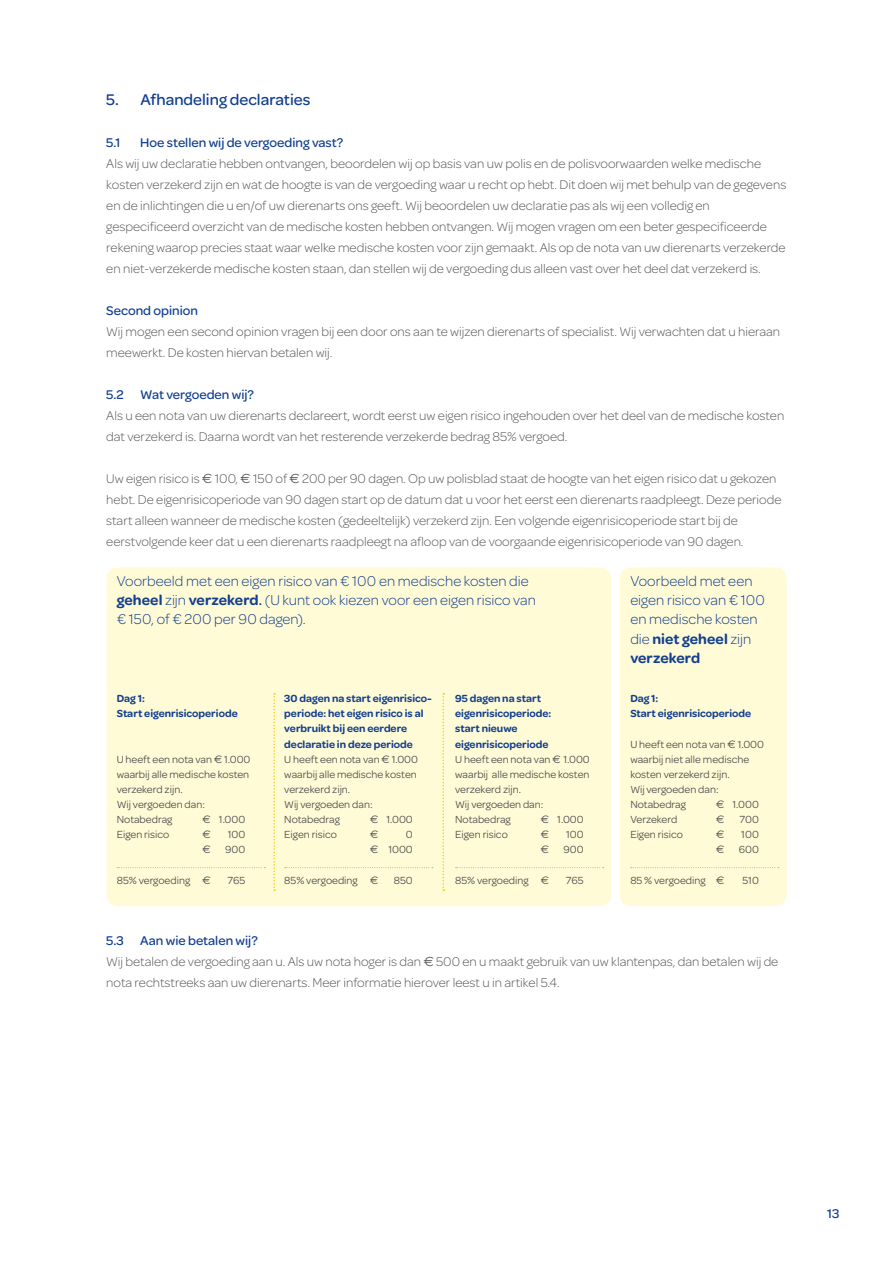
<style>
.page{position:relative;width:893px;height:1263px;background:#fff}
.page>*{position:absolute;margin:0;border:0;box-sizing:border-box;transform-origin:0 0}
._03_Kop_1{font:500 16.5px "Omnes";color:#123f90}
.t1{font:300 15.15px/19.2px "Omnes";letter-spacing:.005em;color:#123f90}
._06_Tekst_-_normaal{font:300 13.5px/21px "Omnes";color:#57585a}
._04_Kop_2{font:500 13.5px "Omnes";color:#123f90}
._06_Tekst_-_normaal-2{font:10.95px/15.1px "Omnes";color:#4b4c4d}
._06_Tekst_-_normaal-3{font:600 10.95px/15.1px "Omnes";color:#123f90}
._06_Tekst_-_normaal-4{font:10.95px "Euro Sans";color:#4b4c4d}
.s1{font-family:"Euro Sans";font-weight:400}
.s2{font-weight:600}
.s3{font-weight:500}
.s4{font-family:"Euro Sans"}
</style>
<div class="page">
<div style="left:620px;top:567px;width:167px;height:339px;background:#fffbd6;border-radius:11px"></div>
<div style="left:107px;top:567px;width:504px;height:339px;background:#fffbd6;border-radius:11px"></div>
<svg style="left:117px;top:867px;width:148px;height:1px"></svg>
<svg style="left:285px;top:867px;width:148px;height:1px"></svg>
<svg style="left:456px;top:867px;width:148px;height:1px"></svg>
<svg style="left:631px;top:867px;width:148px;height:1px"></svg>
<svg style="left:273px;top:693px;width:2px;height:198px"></svg>
<svg style="left:443px;top:693px;width:1px;height:198px"></svg>
<p class="_03_Kop_1" style="left:106px;top:90px;width:206px">5. Afhandeling declaraties</p>
<p class="_04_Kop_2" style="left:106px;top:135px;width:16px">5.1</p>
<p class="_04_Kop_2" style="left:140px;top:135px;width:205px">Hoe stellen wij de vergoeding vast?</p>
<p class="_06_Tekst_-_normaal" style="left:106px;top:153px;width:681px">Als wij uw declaratie hebben ontvangen, beoordelen wij op basis van uw polis en de polisvoorwaarden welke medische kosten verzekerd zijn en wat de hoogte is van de vergoeding waar u recht op hebt. Dit doen wij met behulp van de gegevens en de inlichtingen die u en/of uw dierenarts ons geeft. Wij beoordelen uw declaratie pas als wij een volledig en gespecificeerd overzicht van de medische kosten hebben ontvangen. Wij mogen vragen om een beter gespecificeerde rekening waarop precies staat waar welke medische kosten voor zijn gemaakt. Als op de nota van uw dierenarts verzekerde en niet-verzekerde medische kosten staan, dan stellen wij de vergoeding dus alleen vast over het deel dat verzekerd is.</p>
<p class="_04_Kop_2" style="left:106px;top:303px;width:93px">Second opinion</p>
<p class="_06_Tekst_-_normaal" style="left:106px;top:321px;width:675px">Wij mogen een second opinion vragen bij een door ons aan te wijzen dierenarts of specialist. Wij verwachten dat u hieraan meewerkt. De kosten hiervan betalen wij.</p>
<p class="_04_Kop_2" style="left:106px;top:387px;width:149px">5.2 Wat vergoeden wij?</p>
<p class="_06_Tekst_-_normaal" style="left:106px;top:405px;width:679px">Als u een nota van uw dierenarts declareert, wordt eerst uw eigen risico ingehouden over het deel van de medische kosten</p>
<p class="_06_Tekst_-_normaal" style="left:106px;top:426px;width:463px">dat verzekerd is. Daarna wordt van het resterende verzekerde bedrag 85% vergoed.</p>
<p class="_06_Tekst_-_normaal" style="left:106px;top:468px;width:677px">Uw eigen risico is <span class="s1">E</span> 100, <span class="s1">E</span> 150 of <span class="s1">E</span> 200 per 90 dagen. Op uw polisblad staat de hoogte van het eigen risico dat u gekozen hebt. De eigenrisicoperiode van 90 dagen start op de datum dat u voor het eerst een dierenarts raadpleegt. Deze periode start alleen wanneer de medische kosten (gedeeltelijk) verzekerd zijn. Een volgende eigenrisicoperiode start bij de eerstvolgende keer dat u een dierenarts raadpleegt na afloop van de voorgaande eigenrisicoperiode van 90 dagen.</p>
<p class="t1" style="left:117px;top:571px;width:421px">Voorbeeld met een eigen risico van € 100 en medische kosten die <span class="s2">geheel</span> zijn <span class="s2">verzekerd</span><span class="s3">.</span> (U kunt ook kiezen voor een eigen risico van € 150, of € 200 per 90 dagen).</p>
<p class="t1" style="left:630px;top:571px;width:136px">Voorbeeld met een eigen risico van € 100 en medische kosten die <span class="s2">niet geheel</span> zijn <span class="s2">verzekerd</span></p>
<p class="_06_Tekst_-_normaal-3" style="left:117px;top:691px;width:122px">Dag 1:<br>Start eigenrisicoperiode</p>
<p class="_06_Tekst_-_normaal-2" style="left:117px;top:751px;width:135px">U heeft een nota van <span class="s4">E</span> 1.000 waarbij alle medische kosten verzekerd zijn.<br>Wij vergoeden dan:</p>
<p class="_06_Tekst_-_normaal-2" style="left:117px;top:811px;width:57px">Notabedrag</p>
<p class="_06_Tekst_-_normaal-2" style="left:202px;top:811px;width:44px"><span class="s4">E</span> 1.000</p>
<p class="_06_Tekst_-_normaal-2" style="left:117px;top:826px;width:54px">Eigen risico</p>
<p class="_06_Tekst_-_normaal-4" style="left:202px;top:828px;width:10px">E</p>
<p class="_06_Tekst_-_normaal-2" style="left:228px;top:826px;width:19px">100</p>
<p class="_06_Tekst_-_normaal-4" style="left:202px;top:843px;width:10px">E</p>
<p class="_06_Tekst_-_normaal-2" style="left:225px;top:841px;width:22px">900</p>
<p class="_06_Tekst_-_normaal-2" style="left:117px;top:872px;width:95px">85% vergoeding <span class="s4">E</span></p>
<p class="_06_Tekst_-_normaal-2" style="left:227px;top:872px;width:19px">765</p>
<p class="_06_Tekst_-_normaal-3" style="left:284px;top:691px;width:149px">30 dagen na start eigenrisico&shy;periode: het eigen risico is al verbruikt bij een eerdere declaratie in deze periode</p>
<p class="_06_Tekst_-_normaal-2" style="left:284px;top:751px;width:135px">U heeft een nota van <span class="s4">E</span> 1.000 waarbij alle medische kosten verzekerd zijn.<br>Wij vergoeden dan:</p>
<p class="_06_Tekst_-_normaal-2" style="left:284px;top:811px;width:57px">Notabedrag</p>
<p class="_06_Tekst_-_normaal-2" style="left:370px;top:811px;width:44px"><span class="s4">E</span> 1.000</p>
<p class="_06_Tekst_-_normaal-2" style="left:284px;top:826px;width:54px">Eigen risico</p>
<p class="_06_Tekst_-_normaal-4" style="left:370px;top:828px;width:10px">E</p>
<p class="_06_Tekst_-_normaal-2" style="left:406px;top:826px;width:8px">0</p>
<p class="_06_Tekst_-_normaal-2" style="left:370px;top:841px;width:44px"><span class="s4">E</span> 1000</p>
<p class="_06_Tekst_-_normaal-2" style="left:284px;top:872px;width:95px">85% vergoeding <span class="s4">E</span></p>
<p class="_06_Tekst_-_normaal-2" style="left:394px;top:872px;width:20px">850</p>
<p class="_06_Tekst_-_normaal-3" style="left:455px;top:691px;width:98px">95 dagen na start eigenrisicoperiode: start nieuwe eigenrisicoperiode</p>
<p class="_06_Tekst_-_normaal-2" style="left:455px;top:751px;width:136px">U heeft een nota van <span class="s4">E</span> 1.000 waarbij alle medische kosten verzekerd zijn.<br>Wij vergoeden dan:</p>
<p class="_06_Tekst_-_normaal-2" style="left:455px;top:811px;width:57px">Notabedrag</p>
<p class="_06_Tekst_-_normaal-2" style="left:541px;top:811px;width:44px"><span class="s4">E</span> 1.000</p>
<p class="_06_Tekst_-_normaal-2" style="left:455px;top:826px;width:54px">Eigen risico</p>
<p class="_06_Tekst_-_normaal-4" style="left:541px;top:828px;width:10px">E</p>
<p class="_06_Tekst_-_normaal-2" style="left:566px;top:826px;width:19px">100</p>
<p class="_06_Tekst_-_normaal-4" style="left:541px;top:843px;width:10px">E</p>
<p class="_06_Tekst_-_normaal-2" style="left:564px;top:841px;width:22px">900</p>
<p class="_06_Tekst_-_normaal-2" style="left:455px;top:872px;width:95px">85% vergoeding <span class="s4">E</span></p>
<p class="_06_Tekst_-_normaal-2" style="left:566px;top:872px;width:19px">765</p>
<p class="_06_Tekst_-_normaal-3" style="left:630px;top:691px;width:122px">Dag 1:<br>Start eigenrisicoperiode</p>
<p class="_06_Tekst_-_normaal-2" style="left:630px;top:736px;width:135px">U heeft een nota van <span class="s4">E</span> 1.000 waarbij niet alle medische kosten verzekerd zijn.<br>Wij vergoeden dan:</p>
<p class="_06_Tekst_-_normaal-2" style="left:630px;top:796px;width:57px">Notabedrag</p>
<p class="_06_Tekst_-_normaal-2" style="left:716px;top:796px;width:44px"><span class="s4">E</span> 1.000</p>
<p class="_06_Tekst_-_normaal-2" style="left:630px;top:811px;width:49px">Verzekerd</p>
<p class="_06_Tekst_-_normaal-4" style="left:716px;top:813px;width:10px">E</p>
<p class="_06_Tekst_-_normaal-2" style="left:739px;top:811px;width:21px">700</p>
<p class="_06_Tekst_-_normaal-2" style="left:630px;top:826px;width:54px">Eigen risico</p>
<p class="_06_Tekst_-_normaal-4" style="left:716px;top:828px;width:10px">E</p>
<p class="_06_Tekst_-_normaal-2" style="left:741px;top:826px;width:19px">100</p>
<p class="_06_Tekst_-_normaal-4" style="left:716px;top:843px;width:10px">E</p>
<p class="_06_Tekst_-_normaal-2" style="left:739px;top:841px;width:22px">600</p>
<p class="_06_Tekst_-_normaal-2" style="left:630px;top:872px;width:95px">85 % vergoeding <span class="s4">E</span></p>
<p class="_06_Tekst_-_normaal-2" style="left:742px;top:872px;width:18px">510</p>
<p class="_04_Kop_2" style="left:106px;top:933px;width:153px">5.3 Aan wie betalen wij?</p>
<p class="_06_Tekst_-_normaal" style="left:106px;top:951px;width:674px">Wij betalen de vergoeding aan u. Als uw nota hoger is dan <span class="s1">E</span> 500 en u maakt gebruik van uw klantenpas, dan betalen wij de nota rechtstreeks aan uw dierenarts. Meer informatie hierover leest u in artikel 5.4.</p>
<p class="_04_Kop_2" style="left:827px;top:1206px;width:14px">13</p>
</div>
